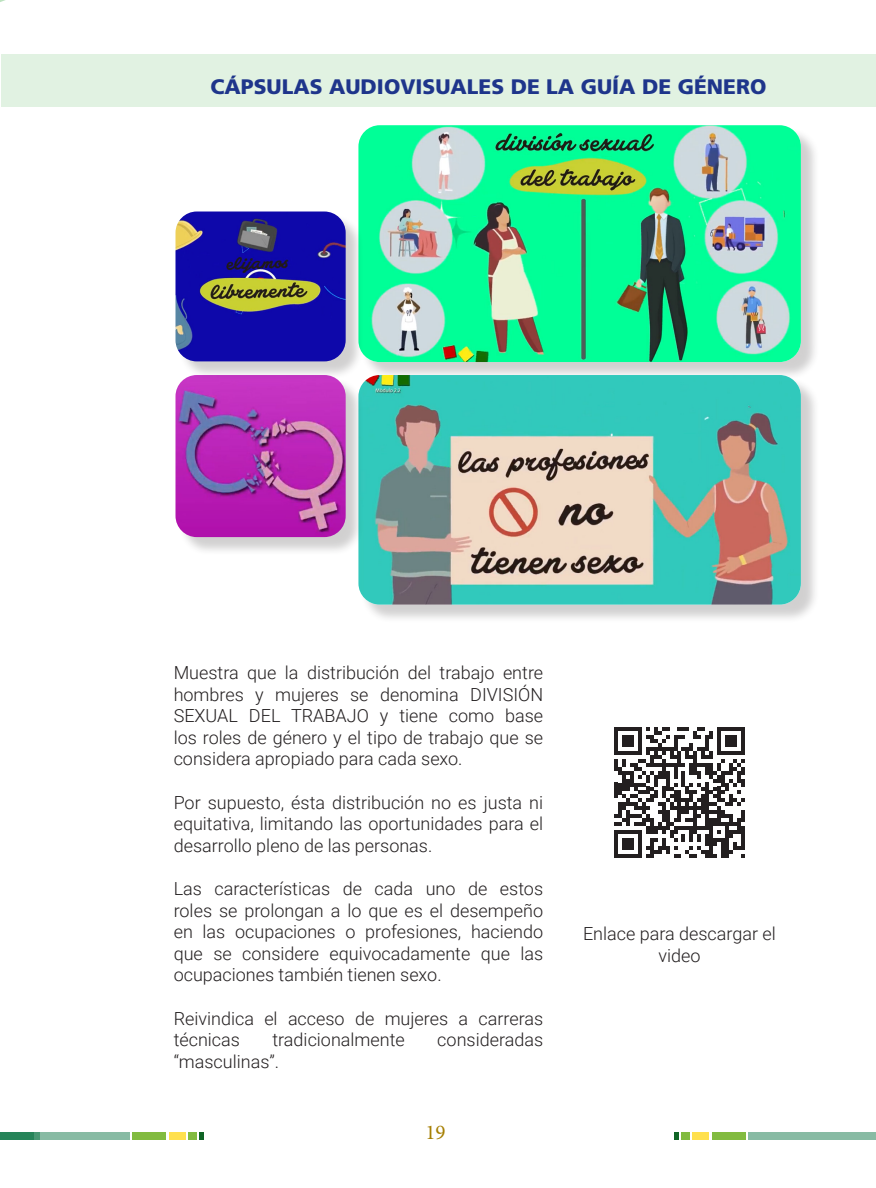
<style>
.page{position:relative;width:876px;height:1188px;background:#fff}
.page>*{position:absolute;margin:0;border:0;box-sizing:border-box;transform-origin:0 0}
.t1{font:900 21px "Frutiger LT Std";color:#1e358b}
.t2{font:21px "Minion Pro";color:#a67f03}
.t3{font:300 18px/21.6px "Roboto";color:#231f20;text-align:justify}
</style>
<div class="page">
<div style="left:748px;top:1132px;width:127px;height:8px;background:#88bba4"></div>
<div style="left:712px;top:1132px;width:33px;height:8px;background:#82bb40"></div>
<div style="left:692px;top:1132px;width:17px;height:8px;background:#ffe04e"></div>
<div style="left:681px;top:1132px;width:8px;height:8px;background:#82bb40"></div>
<svg style="left:674px;top:1132px;width:4px;height:8px"></svg>
<div style="left:0;top:1132px;width:129px;height:8px;background:#88bba4"></div>
<div style="left:132px;top:1132px;width:34px;height:8px;background:#82bb40"></div>
<div style="left:169px;top:1132px;width:16px;height:8px;background:#ffe04e"></div>
<div style="left:188px;top:1132px;width:9px;height:8px;background:#82bb40"></div>
<div style="left:199px;top:1132px;width:5px;height:8px;background:#0f6425"></div>
<div style="left:0;top:1132px;width:34px;height:8px;background:#268459"></div>
<svg style="left:34px;top:1133px;width:5px;height:7px"></svg>
<div style="left:360px;top:127px;width:459px;height:254px;background:#231f20;opacity:.21"></div>
<img style="left:358px;top:125px;width:442px;height:237px">
<div style="left:360px;top:377px;width:459px;height:247px;background:#231f20;opacity:.21"></div>
<img style="left:358px;top:375px;width:442px;height:230px">
<div style="left:178px;top:377px;width:186px;height:178px;background:#231f20;opacity:.21"></div>
<img style="left:175px;top:380px;width:170px;height:157px">
<div style="left:178px;top:214px;width:186px;height:166px;background:#231f20;opacity:.21"></div>
<img style="left:175px;top:212px;width:170px;height:149px">
<svg style="left:614px;top:727px;width:130px;height:130px"></svg>
<div style="left:1px;top:54px;width:874px;height:52px;background:#e1f2e2"></div>
<p class="t1" style="left:210px;top:74px;width:557px">CÁPSULAS AUDIOVISUALES DE LA GUÍA DE GÉNERO</p>
<p class="t3" style="left:174px;top:661px;width:371px">Muestra que la distribución del trabajo entre hombres y mujeres se denomina DIVISIÓN SEXUAL DEL TRABAJO y tiene como base los roles de género y el tipo de trabajo que se considera apropiado para cada sexo.</p>
<p class="t3" style="left:174px;top:791px;width:371px">Por supuesto, ésta distribución no es justa ni equitativa, limitando las oportunidades para el desarrollo pleno de las personas.</p>
<p class="t3" style="left:174px;top:877px;width:371px">Las características de cada uno de estos roles se prolongan a lo que es el desempeño en las ocupaciones o profesiones, haciendo que se considere equivocadamente que las ocupaciones también tienen sexo.</p>
<p class="t3" style="left:174px;top:1007px;width:371px">Reivindica el acceso de mujeres a carreras técnicas</p>
<p class="t3" style="left:272px;top:1028px;width:134px">tradicionalmente</p>
<p class="t3" style="left:437px;top:1028px;width:107px">consideradas</p>
<p class="t3" style="left:174px;top:1050px;width:107px">“masculinas”.</p>
<p class="t2" style="left:425px;top:1119px;width:22px">19</p>
<p class="t3" style="left:583px;top:923px;width:194px;text-align:center">Enlace para descargar el video</p>
</div>
